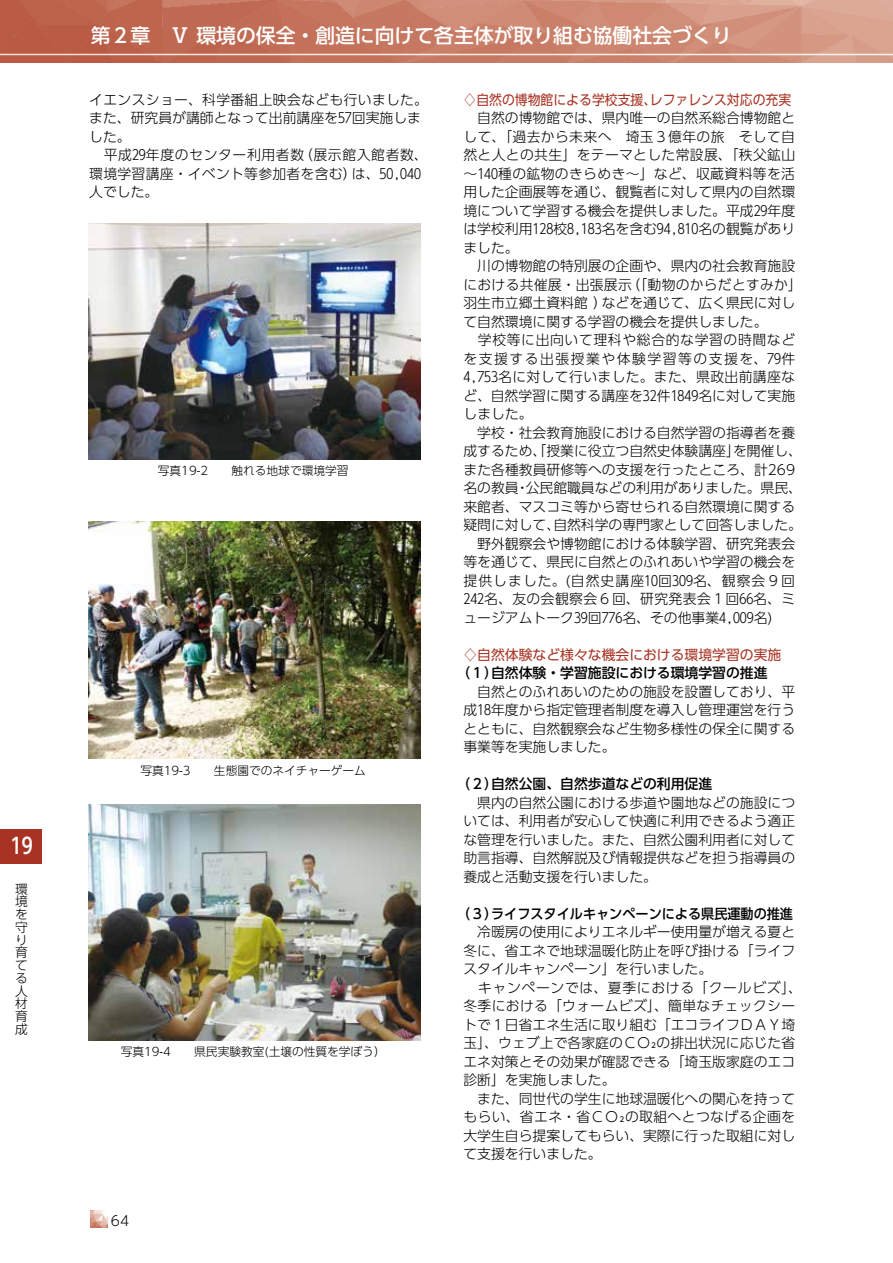
<style>
.page{position:relative;width:893px;height:1263px;background:#fff}
.page>*{position:absolute;margin:0;border:0;box-sizing:border-box;transform-origin:0 0}
.t1{font:500 21.75px "UD Shin Go Pr 6 N";color:#fff}
.t2{font:500 19.8px "UD Shin Go Pr 6 N";color:#fff}
.t3{font:300 13.8px/18.5px "UD Shin Go Pr 6 N";color:#000}
.t4{font:300 13.8px/18.5px "UD Shin Go Pr 6 N";letter-spacing:.02em;color:#000}
.t5{font:500 13.8px "UD Shin Go Pr 6 N";color:#000}
.t6{font:13.8px "UD Shin Go Pr 6 N";color:#a83324;scale:.93 1}
.t7{font:13.8px "UD Shin Go Pr 6 N";color:#a83324}
.t8{font:300 12.75px/12.8px "UD Shin Go Pr 6 N";color:#000}
.t9{font:300 11.7px "UD Shin Go Pr 6 N";color:#000}
</style>
<div class="page">
<img style="left:90px;top:1211px;width:17px;height:17px">
<img style="left:0;top:0;width:893px;height:63px">
<div style="left:0;top:829px;width:42px;height:34px;background:#a83324"></div>
<img style="left:88px;top:805px;width:333px;height:236px">
<img style="left:88px;top:522px;width:333px;height:236px">
<img style="left:88px;top:223px;width:333px;height:236px">
<h1 class="t1" style="left:11px;top:828px;width:23px">19</h1>
<p class="t8" style="left:15px;top:882px;width:14px">環境を守り育てる人材育成</p>
<h2 class="t2" style="left:91px;top:19px;width:642px">第２章　Ⅴ 環境の保全・創造に向けて各主体が取り組む協働社会づくり</h2>
<p class="t4" style="left:89px;top:90px;width:340px">イエンスショー、科学番組上映会なども行いました。また、研究員が講師となって出前講座を57回実施しました。<br>　平成29年度のセンター利用者数（展示館入館者数、環境学習講座・イベント等参加者を含む）は、50,040人でした。</p>
<p class="t6" style="left:463px;top:89px;width:354px">♢自然の博物館による学校支援、レファレンス対応の充実</p>
<p class="t3" style="left:463px;top:108px;width:340px">　自然の博物館では、県内唯一の自然系総合博物館として、「過去から未来へ　埼玉３億年の旅　そして自然と人との共生」をテーマとした常設展、「秩父鉱山～140種の鉱物のきらめき～」など、収蔵資料等を活用した企画展等を通じ、観覧者に対して県内の自然環境について学習する機会を提供しました。平成29年度は学校利用128校8,183名を含む94,810名の観覧がありました。<br>　川の博物館の特別展の企画や、県内の社会教育施設における共催展・出張展示（「動物のからだとすみか」羽生市立郷土資料館 ）などを通じて、広く県民に対して自然環境に関する学習の機会を提供しました。<br>　学校等に出向いて理科や総合的な学習の時間などを支援する出張授業や体験学習等の支援を、79件<br>4,753名に対して行いました。また、県政出前講座など、自然学習に関する講座を32件1849名に対して実施しました。<br>　学校・社会教育施設における自然学習の指導者を養成するため、「授業に役立つ自然史体験講座」を開催し、また各種教員研修等への支援を行ったところ、計269名の教員・公民館職員などの利用がありました。県民、来館者、マスコミ等から寄せられる自然環境に関する疑問に対して、自然科学の専門家として回答しました。　野外観察会や博物館における体験学習、研究発表会等を通じて、県民に自然とのふれあいや学習の機会を提供しました。(自然史講座10回309名、観察会９回<br>242名、友の会観察会６回、研究発表会１回66名、ミュージアムトーク39回776名、その他事業4,009名)</p>
<p class="t7" style="left:463px;top:643px;width:319px">♢自然体験など様々な機会における環境学習の実施</p>
<p class="t5" style="left:457px;top:662px;width:312px">（１）自然体験・学習施設における環境学習の推進</p>
<p class="t3" style="left:463px;top:682px;width:333px;text-align:justify">　自然とのふれあいのための施設を設置しており、平成18年度から指定管理者制度を導入し管理運営を行うとともに、自然観察会など生物多様性の保全に関する事業等を実施しました。</p>
<p class="t5" style="left:457px;top:773px;width:257px">（２）自然公園、自然歩道などの利用促進</p>
<p class="t3" style="left:463px;top:793px;width:333px;text-align:justify">　県内の自然公園における歩道や園地などの施設については、利用者が安心して快適に利用できるよう適正な管理を行いました。また、自然公園利用者に対して助言指導、自然解説及び情報提供などを担う指導員の養成と活動支援を行いました。</p>
<p class="t5" style="left:457px;top:902px;width:338px">（３）ライフスタイルキャンペーンによる県民運動の推進</p>
<p class="t3" style="left:463px;top:922px;width:340px">　冷暖房の使用によりエネルギー使用量が増える夏と冬に、省エネで地球温暖化防止を呼び掛ける「ライフスタイルキャンペーン」を行いました。<br>　キャンペーンでは、夏季における「クールビズ」、冬季における「ウォームビズ」、簡単なチェックシートで１日省エネ生活に取り組む「エコライフＤＡＹ埼玉」、ウェブ上で各家庭のＣＯ₂の排出状況に応じた省エネ対策とその効果が確認できる「埼玉版家庭のエコ診断」を実施しました。<br>　また、同世代の学生に地球温暖化への関心を持ってもらい、省エネ・省ＣＯ₂の取組へとつなげる企画を大学生自ら提案してもらい、実際に行った取組に対して支援を行いました。</p>
<p class="t9" style="left:158px;top:461px;width:192px">写真19-2　　触れる地球で環境学習</p>
<p class="t9" style="left:140px;top:761px;width:227px">写真19-3　　生態園でのネイチャーゲーム</p>
<p class="t9" style="left:121px;top:1042px;width:267px">写真19-4　　県民実験教室(土壌の性質を学ぼう）</p>
<p class="t3" style="left:111px;top:1211px;width:20px">64</p>
</div>
